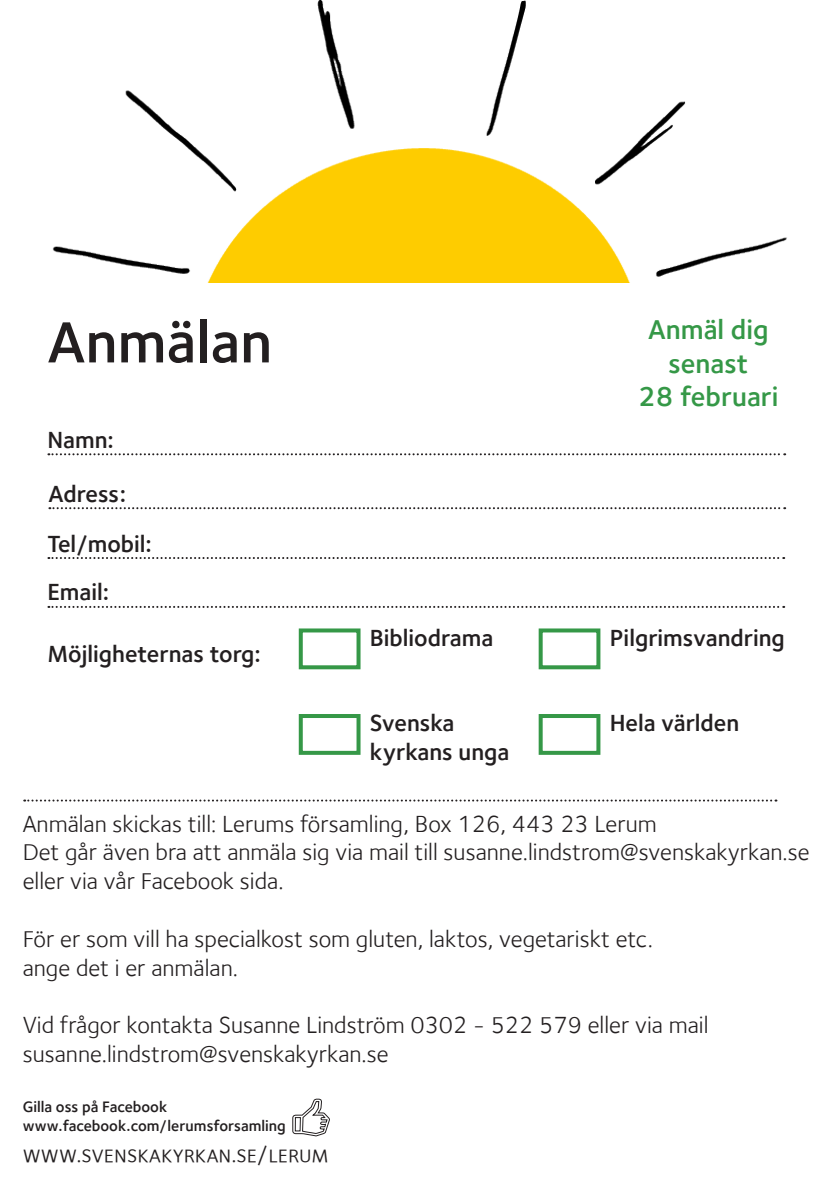
<style>
.page{position:relative;width:840px;height:1191px;background:#fff}
.page>*{position:absolute;margin:0;border:0;box-sizing:border-box;transform-origin:0 0}
.t1{font:600 60px "Foundry Sterling";color:#231f20}
.t2{font:600 28px "Foundry Sterling";color:#359847}
.t3{font:24px "Foundry Sterling";color:#231f20}
.t4{font:600 24px "Foundry Sterling";color:#231f20}
.t5{font:24px "Foundry Sterling Book Expert";color:#231f20}
.t6{font:600 15.6px "Foundry Sterling";color:#231f20}
</style>
<div class="page">
<svg style="left:292px;top:1098px;width:38px;height:39px"></svg>
<svg style="left:48px;top:453px;width:736px;height:2px"></svg>
<svg style="left:49px;top:507px;width:735px;height:2px"></svg>
<svg style="left:48px;top:557px;width:735px;height:2px"></svg>
<svg style="left:48px;top:606px;width:735px;height:2px"></svg>
<div style="left:298px;top:628px;width:62px;height:41px;border:4px solid #359847"></div>
<div style="left:538px;top:628px;width:62px;height:41px;border:4px solid #359847"></div>
<div style="left:298px;top:714px;width:62px;height:41px;border:4px solid #359847"></div>
<svg style="left:24px;top:799px;width:752px;height:2px"></svg>
<div style="left:538px;top:714px;width:62px;height:41px;border:4px solid #359847"></div>
<img style="left:52px;top:0;width:735px;height:282px">
<p class="t1" style="left:47px;top:307px;width:226px">Anmälan</p>
<p class="t4" style="left:47px;top:425px;width:68px">Namn:</p>
<p class="t4" style="left:48px;top:479px;width:79px">Adress:</p>
<p class="t4" style="left:47px;top:529px;width:106px">Tel/mobil:</p>
<p class="t4" style="left:47px;top:578px;width:63px">Email:</p>
<p class="t4" style="left:47px;top:639px;width:215px">Möjligheternas torg:</p>
<p class="t2" style="left:647px;top:313px;width:122px">Anmäl dig</p>
<p class="t2" style="left:668px;top:347px;width:81px">senast</p>
<p class="t2" style="left:638px;top:380px;width:141px">28 februari</p>
<p class="t4" style="left:369px;top:623px;width:125px">Bibliodrama</p>
<p class="t4" style="left:609px;top:623px;width:176px">Pilgrimsvandring</p>
<p class="t4" style="left:369px;top:709px;width:86px">Svenska</p>
<p class="t4" style="left:369px;top:738px;width:141px">kyrkans unga</p>
<p class="t4" style="left:609px;top:709px;width:131px">Hela världen</p>
<p class="t3" style="left:23px;top:809px;width:635px">Anmälan skickas till: Lerums församling, Box 126, 443 23 Lerum</p>
<p class="t3" style="left:23px;top:838px;width:788px">Det går även bra att anmäla sig via mail till susanne.lindstrom@svenskakyrkan.se</p>
<p class="t3" style="left:23px;top:867px;width:262px">eller via vår Facebook sida.</p>
<p class="t3" style="left:23px;top:925px;width:631px">För er som vill ha specialkost som gluten, laktos, vegetariskt etc.</p>
<p class="t3" style="left:23px;top:953px;width:217px">ange det i er anmälan.</p>
<p class="t3" style="left:23px;top:1011px;width:687px">Vid frågor kontakta Susanne Lindström 0302 - 522 579 eller via mail</p>
<p class="t3" style="left:23px;top:1040px;width:367px">susanne.lindstrom@svenskakyrkan.se</p>
<p class="t6" style="left:23px;top:1097px;width:146px">Gilla oss på Facebook</p>
<p class="t6" style="left:23px;top:1116px;width:264px">www.facebook.com/lerumsforsamling</p>
<p class="t5" style="left:23px;top:1139px;width:307px">www.svenskakyrkan.se/lerum</p>
</div>
